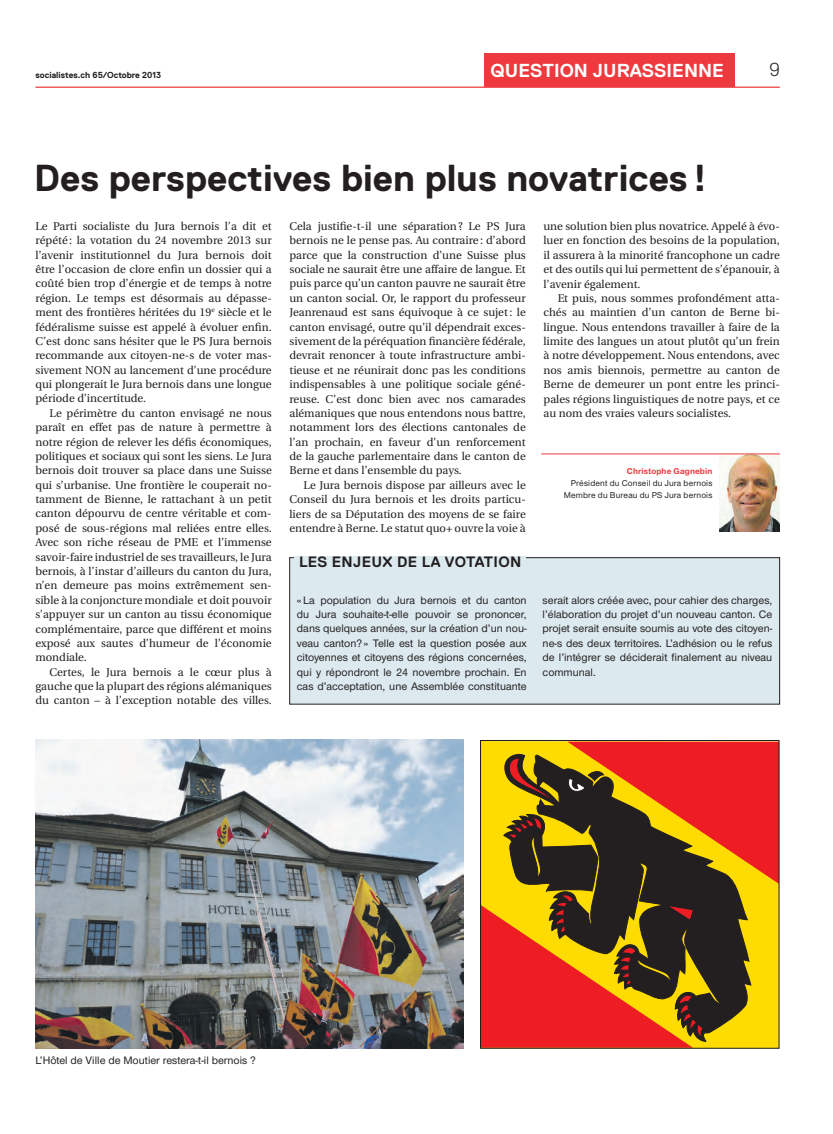
<style>
.page{position:relative;width:833px;height:1134px;background:#fff}
.page>*{position:absolute;margin:0;border:0;box-sizing:border-box;transform-origin:0 0}
.t1{font:700 37.5px "Replica";color:#231f20}
.t2{font:700 18.75px "Replica";color:#fff}
.t3{font:300 18.75px "Replica";color:#231f20}
.t4{font:700 15px "Replica";letter-spacing:.02em;color:#231f20}
.t5{font:11.25px/14.4px "Utopia";color:#231f20;text-align:justify}
.t6{font:500 11.25px/14.4px "Nimbus San Nov";color:#231f20;text-align:justify}
.t7{font:500 8.75px/11.9px "Nimbus San Nov";letter-spacing:.02em;color:#231f20;text-align:right}
.t8{font:700 8.75px "Replica";color:#231f20}
.t9{font:700 8.75px "Nimbus San Nov";letter-spacing:.015em;color:#ee3a3e}
</style>
<div class="page">
<div style="left:484px;top:53px;width:250px;height:34px;background:#ee3a3e"></div>
<img style="left:719px;top:455px;width:61px;height:76px">
<hr style="left:541px;top:454px;width:239px;height:1px;background:#ee3a3e">
<hr style="left:35px;top:87px;width:745px;height:1px;background:#ee3a3e">
<svg style="left:482px;top:742px;width:295px;height:305px;background:#a95717"></svg>
<div style="left:480px;top:740px;width:299px;height:309px;border:1px solid #231f20"></div>
<div style="left:290px;top:558px;width:489px;height:146px;background:#dce9ee"></div>
<div style="left:289px;top:557px;width:491px;height:147px;border:1px solid #231f20"></div>
<div style="left:295px;top:557px;width:231px;height:18px;background:#dce9ee"></div>
<img style="left:35px;top:740px;width:428px;height:309px">
<p class="t8" style="left:35px;top:70px;width:127px">socialistes.ch 65/Octobre 2013</p>
<h2 class="t2" style="left:490px;top:60px;width:235px">question jurassienne</h2>
<h2 class="t3" style="left:769px;top:59px;width:12px">9</h2>
<h1 class="t1" style="left:34px;top:157px;width:674px">Des perspectives bien plus novatrices!</h1>
<p class="t5" style="left:35px;top:219px;width:238px">Le Parti socialiste du Jura bernois l’a dit et répété: la votation du 24 novembre 2013 sur l’avenir institutionnel du Jura bernois doit être l’occasion de clore enfin un dossier qui a coûté bien trop d’énergie et de temps à notre région. Le temps est désormais au dépasse&shy;ment des frontières héritées du 19<sup>e</sup> siècle et le fédéralisme suisse est appelé à évoluer enfin.<br>C’est donc sans hésiter que le PS Jura bernois recommande aux citoyen-ne-s de voter mas&shy;sivement NON au lancement d’une procédure qui plongerait le Jura bernois dans une longue période d’incertitude.</p>
<p class="t5" style="left:35px;top:406px;width:238px;text-indent:14px">Le périmètre du canton envisagé ne nous paraît en effet pas de nature à permettre à notre région de relever les défis économiques, politiques et sociaux qui sont les siens. Le Jura bernois doit trouver sa place dans une Suisse qui s’urbanise. Une frontière le couperait no&shy;tamment de Bienne, le rattachant à un petit canton dépourvu de centre véritable et com&shy;posé de sous-régions mal reliées entre elles.<br>Avec son riche réseau de PME et l’immense savoir-faire industriel de ses travailleurs, le Jura bernois, à l’instar d’ailleurs du canton du Jura, n’en demeure pas moins extrêmement sen&shy;sible à la conjoncture mondiale et doit pouvoir s’appuyer sur un canton au tissu économique complémentaire, parce que différent et moins exposé aux sautes d’humeur de l’économie mondiale.</p>
<p class="t5" style="left:35px;top:665px;width:238px;text-indent:14px">Certes, le Jura bernois a le cœur plus à gauche que la plupart des régions alémaniques du canton – à l’exception notable des villes.</p>
<p class="t5" style="left:289px;top:219px;width:238px">Cela justifie-t-il une séparation? Le PS Jura bernois ne le pense pas. Au contraire: d’abord parce que la construction d’une Suisse plus sociale ne saurait être une affaire de langue. Et puis parce qu’un canton pauvre ne saurait être un canton social. Or, le rapport du professeur Jeanrenaud est sans équivoque à ce sujet: le canton envisagé, outre qu’il dépendrait exces&shy;sivement de la péréquation financière fédérale, devrait renoncer à toute infrastructure ambi&shy;tieuse et ne réunirait donc pas les conditions indispensables à une politique sociale géné&shy;reuse. C’est donc bien avec nos camarades alémaniques que nous entendons nous battre, notamment lors des élections cantonales de l’an prochain, en faveur d’un renforcement de la gauche parlementaire dans le canton de Berne et dans l’ensemble du pays.</p>
<p class="t5" style="left:289px;top:478px;width:238px;text-indent:14px">Le Jura bernois dispose par ailleurs avec le Conseil du Jura bernois et les droits particu&shy;liers de sa Députation des moyens de se faire entendre à Berne. Le statut quo+ ouvre la voie à</p>
<p class="t5" style="left:543px;top:219px;width:238px">une solution bien plus novatrice. Appelé à évo&shy;luer en fonction des besoins de la population, il assurera à la minorité francophone un cadre et des outils qui lui permettent de s’épanouir, à l’avenir également.</p>
<p class="t5" style="left:543px;top:291px;width:238px;text-indent:14px">Et puis, nous sommes profondément atta&shy;chés au maintien d’un canton de Berne bi&shy;lingue. Nous entendons travailler à faire de la limite des langues un atout plutôt qu’un frein à notre développement. Nous entendons, avec nos amis biennois, permettre au canton de Berne de demeurer un pont entre les princi&shy;pales régions linguistiques de notre pays, et ce au nom des vraies valeurs socialistes.</p>
<p class="t9" style="left:627px;top:466px;width:87px">Christophe Gagnebin</p>
<p class="t7" style="left:564px;top:477px;width:150px">Président du Conseil du Jura bernois<br>Membre du Bureau du PS Jura bernois</p>
<h3 class="t4" style="left:299px;top:554px;width:224px">Les enjeux de la votation</h3>
<p class="t6" style="left:297px;top:593px;width:231px">«La population du Jura bernois et du canton du Jura souhaite-t-elle pouvoir se prononcer, dans quelques années, sur la création d’un nou&shy;veau canton? » Telle est la question posée aux citoyennes et citoyens des régions concernées, qui y répondront le 24 novembre prochain. En cas d’acceptation, une Assemblée constituante</p>
<p class="t6" style="left:542px;top:593px;width:231px">serait alors créée avec, pour cahier des charges, l’élaboration du projet d’un nouveau canton. Ce projet serait ensuite soumis au vote des citoyen&shy;ne-s des deux territoires. L’adhésion ou le refus de l’intégrer se déciderait finalement au niveau communal.</p>
<p class="t6" style="left:35px;top:1053px;width:222px">L’Hôtel de Ville de Moutier restera-t-il bernois ?</p>
</div>
